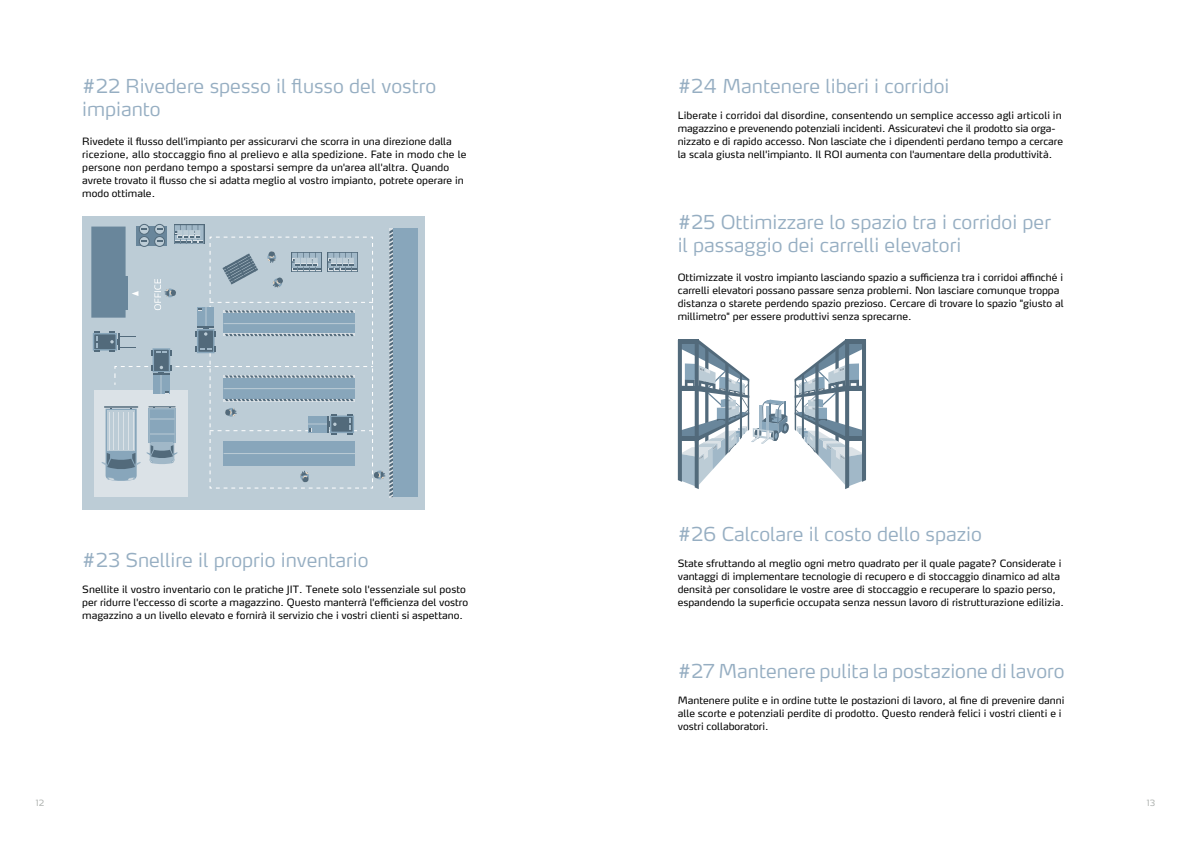
<style>
.page{position:relative;width:1191px;height:842px;background:#fff}
.page>*{position:absolute;margin:0;border:0;box-sizing:border-box;transform-origin:0 0}
.t1{font:300 19px/22.8px "Max OT";color:#96aec2}
.t2{font:10px/13px "Max OT";color:#000}
.t3{font:300 8.5px "Max OT";color:#a8aca9}
</style>
<div class="page">
<div style="left:82px;top:217px;width:343px;height:293px;background:#bcccd6"></div>
<div style="left:91px;top:227px;width:35px;height:91px;border:3px solid #69869b"></div>
<div style="left:136px;top:226px;width:30px;height:20px;background:#69869b"></div>
<div style="left:139px;top:224px;width:10px;height:10px;background:#bcccd6;border-radius:50%"></div>
<div style="left:139px;top:224px;width:11px;height:11px;border:1px solid #526a7b;border-radius:50%"></div>
<div style="left:155px;top:224px;width:9px;height:10px;background:#bcccd6;border-radius:50%"></div>
<div style="left:154px;top:224px;width:11px;height:11px;border:1px solid #526a7b;border-radius:50%"></div>
<div style="left:393px;top:228px;width:25px;height:268px;background:#88a6bb"></div>
<div style="left:93px;top:333px;width:24px;height:18px;border:1px solid #88a6bb"></div>
<div style="left:174px;top:224px;width:30px;height:20px;background:#526a7b"></div>
<div style="left:186px;top:225px;width:6px;height:19px;background:#a1b8c8"></div>
<div style="left:198px;top:225px;width:6px;height:19px;background:#a1b8c8"></div>
<div style="left:180px;top:225px;width:6px;height:19px;background:#a1b8c8"></div>
<div style="left:175px;top:225px;width:5px;height:9px;background:#a1b8c8"></div>
<div style="left:192px;top:225px;width:6px;height:9px;background:#a1b8c8"></div>
<svg style="left:95px;top:228px;width:298px;height:269px"></svg>
<svg style="left:678px;top:340px;width:188px;height:149px"></svg>
<hr style="left:678px;top:340px;width:21px;height:4px;background:#526a7b">
<hr style="left:678px;top:387px;width:21px;height:4px;background:#526a7b">
<hr style="left:678px;top:436px;width:21px;height:4px;background:#526a7b">
<h1 class="t1" style="left:82px;top:74px;width:355px">#22 Rivedere spesso il flusso del vostro impianto</h1>
<p class="t2" style="left:82px;top:135px;width:386px">Rivedete il flusso dell'impianto per assicurarvi che scorra in una direzione dalla ricezione, allo stoccaggio fino al prelievo e alla spedizione. Fate in modo che le persone non perdano tempo a spostarsi sempre da un'area all'altra. Quando avrete trovato il flusso che si adatta meglio al vostro impianto, potrete operare in modo ottimale.</p>
<h1 class="t1" style="left:82px;top:549px;width:288px">#23 Snellire il proprio inventario</h1>
<p class="t2" style="left:82px;top:583px;width:387px">Snellite il vostro inventario con le pratiche JIT. Tenete solo l'essenziale sul posto per ridurre l'eccesso di scorte a magazzino. Questo manterrà l'efficienza del vostro magazzino a un livello elevato e fornirà il servizio che i vostri clienti si aspettano.</p>
<h1 class="t1" style="left:677px;top:74px;width:273px">#24 Mantenere liberi i corridoi</h1>
<p class="t2" style="left:677px;top:109px;width:387px">Liberate i corridoi dal disordine, consentendo un semplice accesso agli articoli in magazzino e prevenendo potenziali incidenti. Assicuratevi che il prodotto sia orga&shy;nizzato e di rapido accesso. Non lasciate che i dipendenti perdano tempo a cercare la scala giusta nell'impianto. Il ROI aumenta con l'aumentare della produttività.</p>
<h1 class="t1" style="left:677px;top:211px;width:375px">#25 Ottimizzare lo spazio tra i corridoi per il passaggio dei carrelli elevatori</h1>
<p class="t2" style="left:677px;top:271px;width:387px">Ottimizzate il vostro impianto lasciando spazio a sufficienza tra i corridoi affinché i carrelli elevatori possano passare senza problemi. Non lasciare comunque troppa distanza o starete perdendo spazio prezioso. Cercare di trovare lo spazio "giusto al millimetro" per essere produttivi senza sprecarne.</p>
<h1 class="t1" style="left:677px;top:523px;width:305px">#26 Calcolare il costo dello spazio</h1>
<p class="t2" style="left:677px;top:557px;width:388px">State sfruttando al meglio ogni metro quadrato per il quale pagate? Considerate i vantaggi di implementare tecnologie di recupero e di stoccaggio dinamico ad alta densità per consolidare le vostre aree di stoccaggio e recuperare lo spazio perso, espandendo la superficie occupata senza nessun lavoro di ristrutturazione edilizia.</p>
<h1 class="t1" style="left:677px;top:659px;width:388px">#27 Mantenere pulita la postazione di lavoro</h1>
<p class="t2" style="left:677px;top:694px;width:388px">Mantenere pulite e in ordine tutte le postazioni di lavoro, al fine di prevenire danni alle scorte e potenziali perdite di prodotto. Questo renderà felici i vostri clienti e i vostri collaboratori.</p>
<p class="t3" style="left:36px;top:798px;width:10px">12</p>
<p class="t3" style="left:1146px;top:798px;width:10px">13</p>
</div>
